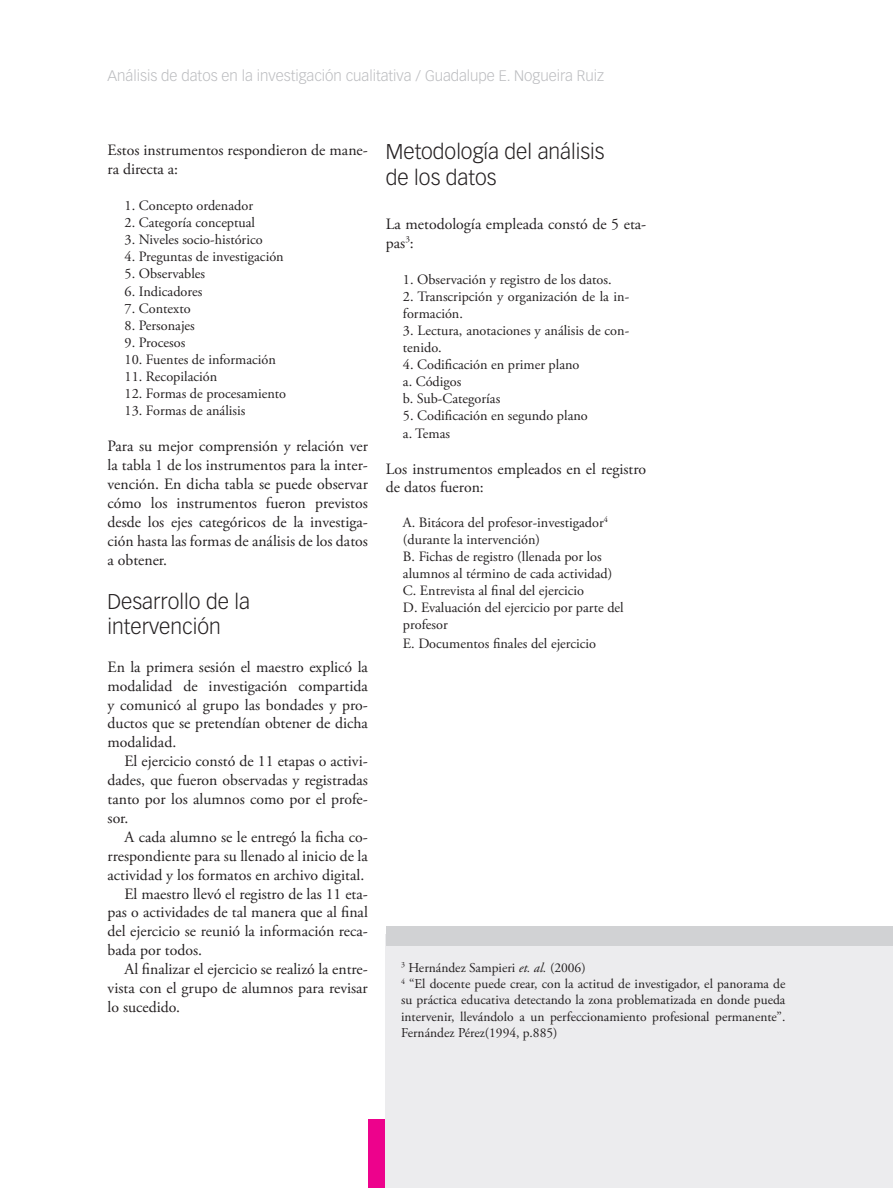
<style>
.page{position:relative;width:893px;height:1188px;background:#fff}
.page>*{position:absolute;margin:0;border:0;box-sizing:border-box;transform-origin:0 0}
.t1{font:300 21px/25.2px "Vectora LH";color:#231f20}
.t2{font:15.75px/18.9px "Adobe Garamond Pro";color:#231f20}
.t3{font:300 15px "Vectora LH";color:#bcbdc0}
.t4{font:14.25px/17.1px "Adobe Garamond Pro";color:#231f20}
.t5{font:13.5px/16.2px "Adobe Garamond Pro";color:#231f20}
.s1{font-style:italic}
</style>
<div class="page">
<div style="left:368px;top:1120px;width:18px;height:68px;background:#ed028c"></div>
<div style="left:386px;top:934px;width:507px;height:254px;background:#ececee"></div>
<div style="left:386px;top:926px;width:507px;height:19px;background:#d1d2d4"></div>
<p class="t3" style="left:108px;top:67px;width:498px">Análisis de datos en la investigación cualitativa / Guadalupe E. Nogueira Ruiz</p>
<p class="t2" style="left:108px;top:141px;width:262px">Estos instrumentos respondieron de mane&shy;ra directa a:</p>
<p class="t4" style="left:125px;top:197px;width:130px">1. Concepto ordenador</p>
<p class="t4" style="left:125px;top:215px;width:132px">2. Categoría conceptual</p>
<p class="t4" style="left:125px;top:232px;width:140px">3. Niveles socio-histórico</p>
<p class="t4" style="left:125px;top:249px;width:161px">4. Preguntas de investigación</p>
<p class="t4" style="left:125px;top:266px;width:82px">5. Observables</p>
<p class="t4" style="left:125px;top:283px;width:79px">6. Indicadores</p>
<p class="t4" style="left:125px;top:300px;width:68px">7. Contexto</p>
<p class="t4" style="left:125px;top:317px;width:72px">8. Personajes</p>
<p class="t4" style="left:125px;top:334px;width:62px">9. Procesos</p>
<p class="t4" style="left:125px;top:351px;width:153px">10. Fuentes de información</p>
<p class="t4" style="left:125px;top:368px;width:94px">11. Recopilación</p>
<p class="t4" style="left:125px;top:386px;width:163px">12. Formas de procesamiento</p>
<p class="t4" style="left:125px;top:403px;width:122px">13. Formas de análisis</p>
<p class="t2" style="left:108px;top:437px;width:262px;text-align:justify">Para su mejor comprensión y relación ver la tabla 1 de los instrumentos para la inter&shy;vención. En dicha tabla se puede observar cómo los instrumentos fueron previstos desde los ejes categóricos de la investiga&shy;ción hasta las formas de análisis de los datos a obtener.</p>
<h1 class="t1" style="left:108px;top:589px;width:144px">Desarrollo de la intervención</h1>
<p class="t2" style="left:108px;top:658px;width:262px;text-align:justify">En la primera sesión el maestro explicó la modalidad de investigación compartida y comunicó al grupo las bondades y pro&shy;ductos que se pretendían obtener de dicha modalidad.</p>
<p class="t2" style="left:108px;top:752px;width:262px;text-align:justify;text-indent:17px">El ejercicio constó de 11 etapas o activi&shy;dades, que fueron observadas y registradas tanto por los alumnos como por el profe&shy;sor.</p>
<p class="t2" style="left:125px;top:828px;width:245px">A cada alumno se le entregó la ficha co-</p>
<p class="t2" style="left:108px;top:847px;width:262px">rrespondiente para su llenado al inicio de la</p>
<p class="t2" style="left:108px;top:866px;width:258px">actividad y los formatos en archivo digital.</p>
<p class="t2" style="left:125px;top:885px;width:245px">El maestro llevó el registro de las 11 eta-</p>
<p class="t2" style="left:108px;top:904px;width:262px">pas o actividades de tal manera que al final</p>
<p class="t2" style="left:108px;top:922px;width:262px">del ejercicio se reunió la información reca-</p>
<p class="t2" style="left:108px;top:941px;width:96px">bada por todos.</p>
<p class="t2" style="left:125px;top:960px;width:245px">Al finalizar el ejercicio se realizó la entre-</p>
<p class="t2" style="left:108px;top:979px;width:262px">vista con el grupo de alumnos para revisar</p>
<p class="t2" style="left:108px;top:998px;width:74px">lo sucedido.</p>
<h1 class="t1" style="left:386px;top:140px;width:220px">Metodología del análisis de los datos</h1>
<p class="t2" style="left:386px;top:215px;width:262px">La metodología empleada constó de 5 eta&shy;pas<sup>3</sup>:</p>
<p class="t4" style="left:403px;top:271px;width:210px">1. Observación y registro de los datos.</p>
<p class="t4" style="left:403px;top:288px;width:228px">2. Transcripción y organización de la in&shy;formación.</p>
<p class="t4" style="left:403px;top:322px;width:228px">3. Lectura, anotaciones y análisis de con&shy;tenido.</p>
<p class="t4" style="left:403px;top:357px;width:178px">4. Codificación en primer plano a. Códigos<br>b. Sub-Categorías</p>
<p class="t4" style="left:403px;top:408px;width:186px">5. Codificación en segundo plano a. Temas</p>
<p class="t2" style="left:386px;top:460px;width:262px">Los instrumentos empleados en el registro de datos fueron:</p>
<p class="t4" style="left:403px;top:514px;width:222px">A. Bitácora del profesor-investigador<sup>4 </sup>(durante la intervención)<br>B. Fichas de registro (llenada por los alumnos al término de cada actividad)<br>C. Entrevista al final del ejercicio<br>D. Evaluación del ejercicio por parte del profesor</p>
<p class="t4" style="left:403px;top:636px;width:195px">E. Documentos finales del ejercicio</p>
<p class="t5" style="left:401px;top:960px;width:386px"><sup>3</sup> Hernández Sampieri <span class="s1">et. al.</span> (2006)<br><sup>4</sup> “El docente puede crear, con la actitud de investigador, el panorama de su práctica educativa detectando la zona problematizada en donde pueda intervenir, llevándolo a un perfeccionamiento profesional permanente”.<br>Fernández Pérez(1994, p.885)</p>
</div>
